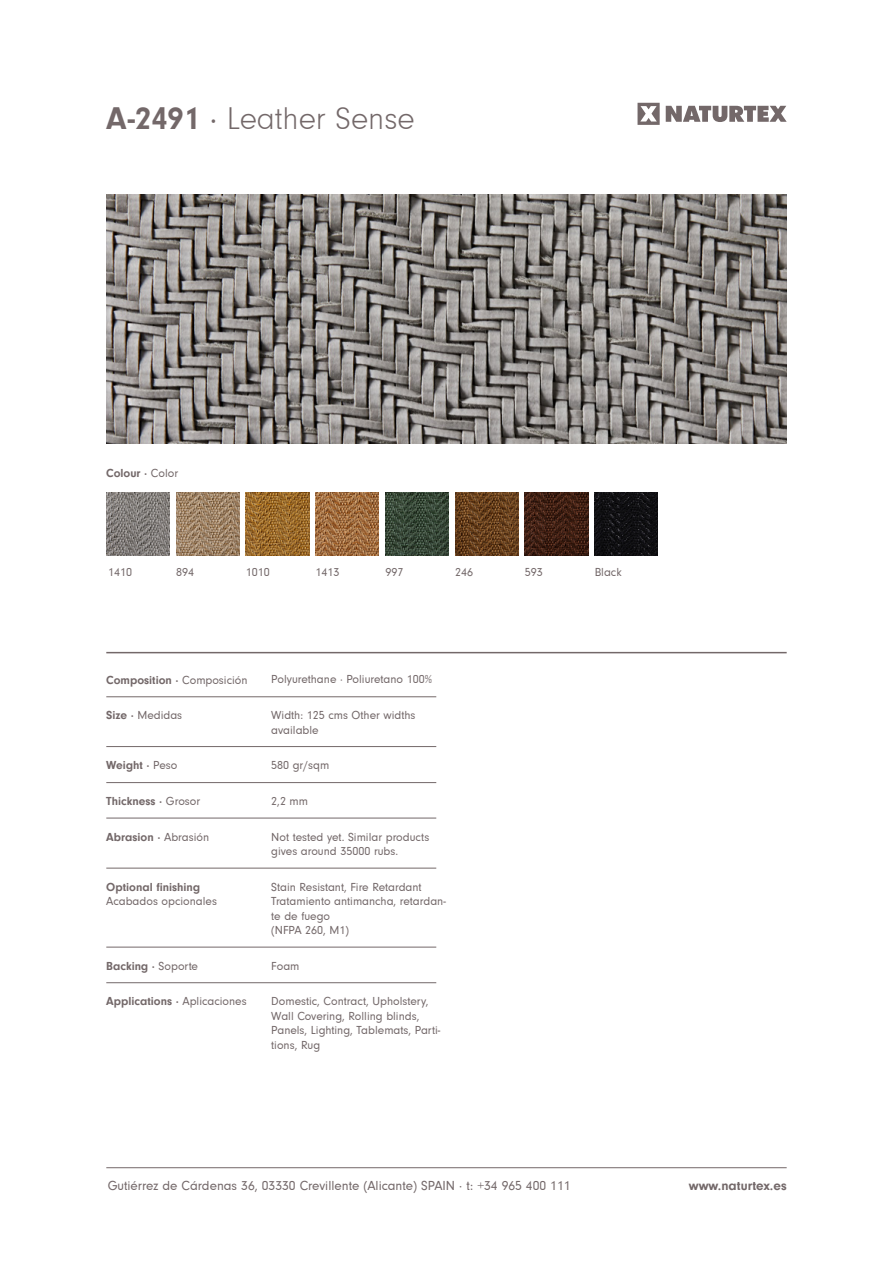
<style>
.page{position:relative;width:893px;height:1263px;background:#fff}
.page>*{position:absolute;margin:0;border:0;box-sizing:border-box;transform-origin:0 0}
.t1{font:300 32.4px "Neuzeit Gro";color:#736869}
.t2{font:13.5px "Neuzeit Gro";color:#736869}
.t3{font:700 13.5px "Neuzeit Gro";color:#736869}
.t4{font:12px/14.4px "Neuzeit Gro";color:#736869}
.t5{font:700 12px "Neuzeit Gro";color:#736869}
.s1{font-weight:700}
.s2{font-weight:400}
</style>
<div class="page">
<svg style="left:637px;top:103px;width:150px;height:22px"></svg>
<hr style="left:106px;top:696px;width:330px;height:1px;background:#736869">
<hr style="left:106px;top:746px;width:330px;height:1px;background:#736869">
<hr style="left:106px;top:782px;width:330px;height:1px;background:#736869">
<hr style="left:106px;top:982px;width:330px;height:1px;background:#736869">
<hr style="left:106px;top:818px;width:330px;height:1px;background:#736869">
<hr style="left:106px;top:868px;width:330px;height:1px;background:#736869">
<hr style="left:106px;top:947px;width:330px;height:1px;background:#736869">
<img style="left:176px;top:493px;width:63px;height:63px">
<img style="left:106px;top:194px;width:681px;height:250px">
<hr style="left:106px;top:652px;width:681px;height:1px;background:#736869">
<img style="left:246px;top:493px;width:63px;height:63px">
<img style="left:525px;top:493px;width:63px;height:63px">
<img style="left:595px;top:493px;width:63px;height:63px">
<img style="left:385px;top:493px;width:64px;height:63px">
<img style="left:106px;top:493px;width:64px;height:63px">
<img style="left:455px;top:493px;width:63px;height:63px">
<img style="left:316px;top:493px;width:63px;height:63px">
<hr style="left:106px;top:1167px;width:681px;height:1px;background:#736869">
<p class="t1" style="left:106px;top:101px;width:310px"><span class="s1">A-2491</span> <span class="s2">·</span> Leather Sense</p>
<p class="t5" style="left:106px;top:467px;width:73px">Colour · <span class="s2">Color</span></p>
<p class="t4" style="left:108px;top:565px;width:25px">1410</p>
<p class="t4" style="left:176px;top:565px;width:19px">894</p>
<p class="t4" style="left:246px;top:565px;width:25px">1010</p>
<p class="t4" style="left:316px;top:565px;width:25px">1413</p>
<p class="t4" style="left:385px;top:565px;width:19px">997</p>
<p class="t4" style="left:455px;top:565px;width:19px">246</p>
<p class="t4" style="left:525px;top:565px;width:19px">593</p>
<p class="t4" style="left:595px;top:565px;width:28px">Black</p>
<p class="t5" style="left:106px;top:673px;width:143px">Composition · <span class="s2">Composición</span></p>
<p class="t4" style="left:106px;top:708px;width:77px"><span class="s1">Size ·</span> Medidas</p>
<p class="t5" style="left:106px;top:759px;width:73px">Weight · <span class="s2">Peso</span></p>
<p class="t5" style="left:106px;top:794px;width:95px">Thickness · <span class="s2">Grosor</span></p>
<p class="t5" style="left:106px;top:830px;width:104px">Abrasion · <span class="s2">Abrasión</span></p>
<p class="t5" style="left:106px;top:880px;width:95px">Optional finishing</p>
<p class="t4" style="left:106px;top:894px;width:112px">Acabados opcionales</p>
<p class="t5" style="left:106px;top:959px;width:93px">Backing · <span class="s2">Soporte</span></p>
<p class="t5" style="left:106px;top:995px;width:142px">Applications · <span class="s2">Aplicaciones</span></p>
<p class="t4" style="left:271px;top:672px;width:162px">Polyurethane · Poliuretano 100%</p>
<p class="t4" style="left:271px;top:708px;width:146px">Width: 125 cms Other widths available</p>
<p class="t4" style="left:271px;top:758px;width:59px">580 gr/sqm</p>
<p class="t4" style="left:271px;top:794px;width:38px">2,2 mm</p>
<p class="t4" style="left:271px;top:830px;width:159px">Not tested yet. Similar products gives around 35000 rubs.</p>
<p class="t4" style="left:271px;top:880px;width:152px">Stain Resistant, Fire Retardant</p>
<p class="t4" style="left:271px;top:894px;width:176px">Tratamiento antimancha, retardan&shy;te de fuego</p>
<p class="t4" style="left:271px;top:923px;width:79px">(NFPA 260, M1)</p>
<p class="t4" style="left:271px;top:959px;width:30px">Foam</p>
<p class="t4" style="left:271px;top:994px;width:170px">Domestic, Contract, Upholstery,<br>Wall Covering, Rolling blinds,<br>Panels, Lighting, Tablemats, Parti&shy;tions, Rug</p>
<p class="t2" style="left:108px;top:1178px;width:464px">Gutiérrez de Cárdenas 36, 03330 Crevillente (Alicante) SPAIN · t: +34 965 400 111</p>
<p class="t3" style="left:689px;top:1178px;width:99px">www.naturtex.es</p>
</div>
